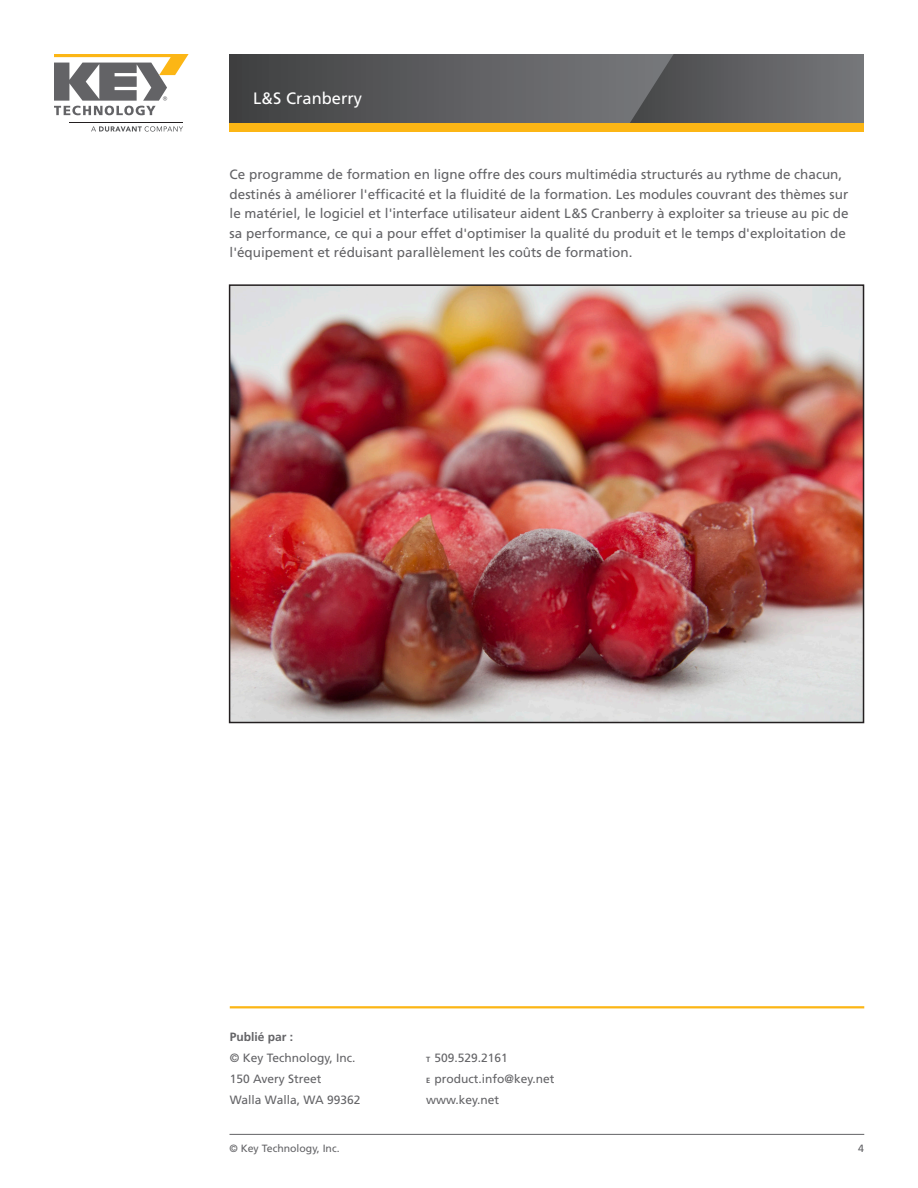
<style>
.page{position:relative;width:918px;height:1188px;background:#fff}
.page>*{position:absolute;margin:0;border:0;box-sizing:border-box;transform-origin:0 0}
.Document_Title__Head{font:16.5px "Frutiger LT Std";color:#fff}
.Main_Body_Text{font:13.5px/19.5px "Frutiger LT Std";color:#636366}
.Address{font:12px/21px "Frutiger LT Std";color:#636366}
.Published_by{font:700 12px "Frutiger LT Std";color:#636366}
.t1{font:10.5px "Frutiger LT Std";color:#636366}
.s1{font-weight:700;font-size:7.5px}
</style>
<div class="page">
<hr style="left:230px;top:1134px;width:634px;height:1px;background:#636366">
<svg style="left:230px;top:54px;width:400px;height:69px;background:#5a5a5c"></svg>
<svg style="left:630px;top:54px;width:234px;height:69px;background:#626366"></svg>
<div style="left:230px;top:123px;width:634px;height:9px;background:#fcb615"></div>
<svg style="left:54px;top:54px;width:135px;height:61px"></svg>
<svg style="left:91px;top:126px;width:92px;height:6px"></svg>
<hr style="left:69px;top:122px;width:114px;height:1px;background:#231f20">
<hr style="left:230px;top:1006px;width:634px;height:2px;background:#fcb615">
<img style="left:232px;top:287px;width:629px;height:433px">
<div style="left:229px;top:284px;width:635px;height:439px;border:2px solid #231f20"></div>
<p class="Document_Title__Head" style="left:253px;top:88px;width:111px">L&amp;S Cranberry</p>
<p class="Main_Body_Text" style="left:230px;top:165px;width:620px">Ce programme de formation en ligne offre des cours multimédia structurés au rythme de chacun, destinés à améliorer l'efficacité et la fluidité de la formation. Les modules couvrant des thèmes sur le matériel, le logiciel et l'interface utilisateur aident L&amp;S Cranberry à exploiter sa trieuse au pic de sa performance, ce qui a pour effet d'optimiser la qualité du produit et le temps d'exploitation de l'équipement et réduisant parallèlement les coûts de formation.</p>
<p class="Published_by" style="left:230px;top:1030px;width:65px">Publié par :</p>
<p class="Address" style="left:230px;top:1047px;width:127px">© Key Technology, Inc.</p>
<p class="Address" style="left:230px;top:1068px;width:93px">150 Avery Street</p>
<p class="Address" style="left:230px;top:1089px;width:132px">Walla Walla, WA 99362</p>
<p class="Address" style="left:426px;top:1048px;width:130px"><span class="s1">T</span> 509.529.2161<br><span class="s1">E</span> product.info@key.net www.key.net</p>
<p class="t1" style="left:230px;top:1142px;width:112px">© Key Technology, Inc.</p>
<p class="t1" style="left:858px;top:1142px;width:7px">4</p>
</div>
